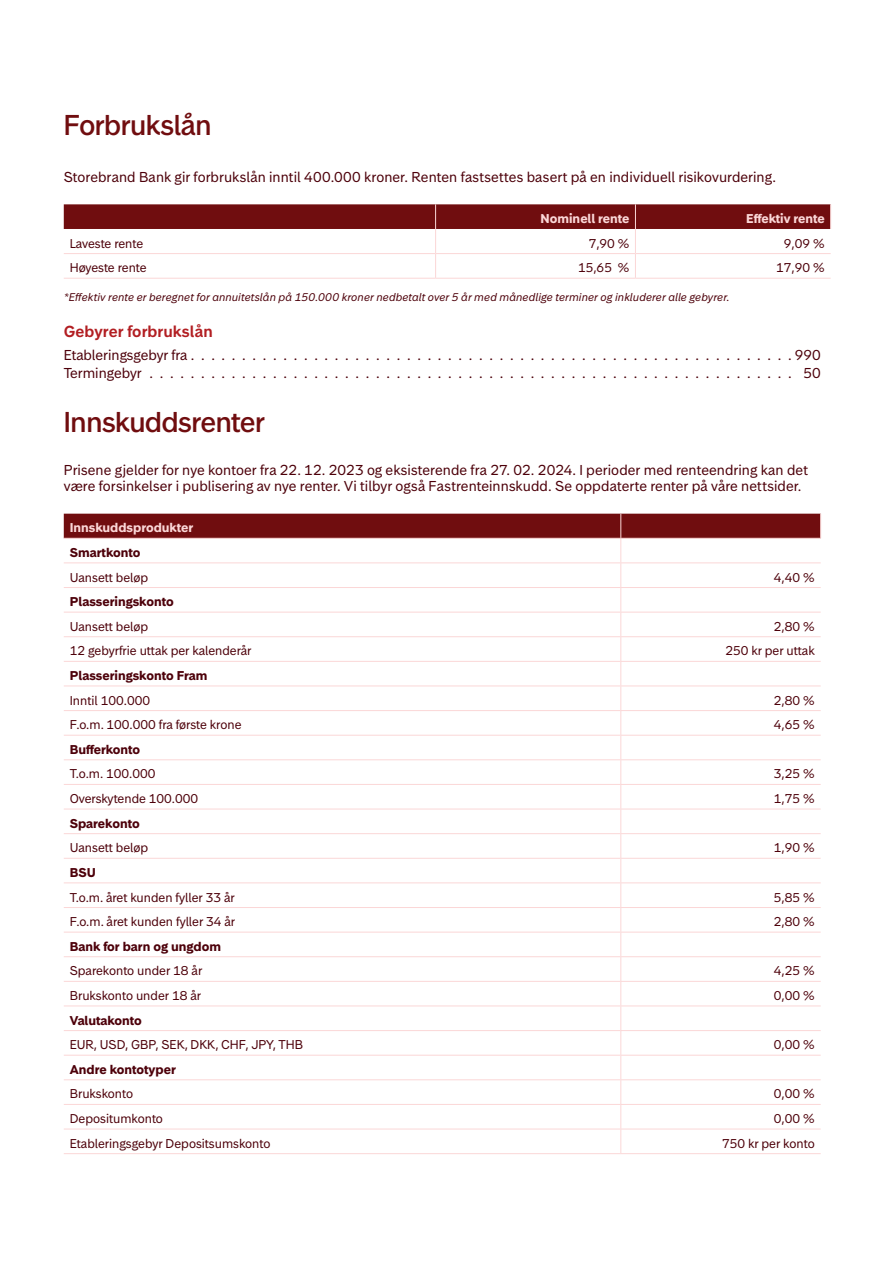
<style>
.page{position:relative;width:893px;height:1263px;background:#fff}
.page>*{position:absolute;margin:0;border:0;box-sizing:border-box;transform-origin:0 0}
.t1{font:500 27px "Storebrand Display";letter-spacing:-.005em;color:#700d0f}
.t2{font:600 15px "Storebrand Text";letter-spacing:.005em;color:#b21e22}
.t3{font:13.5px/16.2px "Storebrand Text";letter-spacing:.005em;color:#4d000a}
.t4{font:12px "Storebrand Text";color:#4d000a}
.t5{font:700 12px "Storebrand Text";color:#4d000a}
.t6{font:700 12px "Storebrand Text";color:#fbd7d7}
.t7{font:italic 10.5px "Storebrand Text";letter-spacing:.01em;color:#4d000a}
</style>
<div class="page">
<hr style="left:64px;top:278px;width:372px;height:1px;background:#fbd7d7">
<hr style="left:436px;top:278px;width:199px;height:1px;background:#fbd7d7">
<hr style="left:635px;top:278px;width:196px;height:1px;background:#fbd7d7">
<svg style="left:64px;top:204px;width:767px;height:74px"></svg>
<hr style="left:64px;top:1153px;width:557px;height:1px;background:#fbd7d7">
<hr style="left:621px;top:1153px;width:200px;height:1px;background:#fbd7d7">
<svg style="left:64px;top:514px;width:757px;height:639px"></svg>
<h1 class="t1" style="left:64px;top:107px;width:149px">Forbrukslån</h1>
<p class="t3" style="left:64px;top:169px;width:712px">Storebrand Bank gir forbrukslån inntil 400.000 kroner. Renten fastsettes basert på en individuell risikovurdering.</p>
<p class="t6" style="left:541px;top:210px;width:90px">Nominell rente</p>
<p class="t6" style="left:746px;top:210px;width:80px">Effektiv rente</p>
<p class="t4" style="left:70px;top:235px;width:75px">Laveste rente</p>
<p class="t4" style="left:589px;top:235px;width:42px">7,90 %</p>
<p class="t4" style="left:784px;top:235px;width:42px">9,09 %</p>
<p class="t4" style="left:70px;top:260px;width:78px">Høyeste rente</p>
<p class="t4" style="left:578px;top:260px;width:53px">15,65 %</p>
<p class="t4" style="left:776px;top:260px;width:50px">17,90 %</p>
<p class="t7" style="left:64px;top:291px;width:667px">*Effektiv rente er beregnet for annuitetslån på 150.000 kroner nedbetalt over 5 år med månedlige terminer og inkluderer alle gebyrer.</p>
<p class="t2" style="left:64px;top:322px;width:151px">Gebyrer forbrukslån</p>
<p class="t3" style="left:64px;top:347px;width:125px">Etableringsgebyr fra</p>
<p class="t3" style="left:795px;top:347px;width:27px">990</p>
<p class="t3" style="left:64px;top:365px;width:79px">Termingebyr</p>
<p class="t3" style="left:803px;top:365px;width:19px">50</p>
<h1 class="t1" style="left:64px;top:405px;width:202px">Innskuddsrenter</h1>
<p class="t3" style="left:64px;top:462px;width:746px">Prisene gjelder for nye kontoer fra 22. 12. 2023 og eksisterende fra 27. 02. 2024. I perioder med renteendring kan det være forsinkelser i publisering av nye renter. Vi tilbyr også Fastrenteinnskudd. Se oppdaterte renter på våre nettsider.</p>
<p class="t6" style="left:70px;top:519px;width:125px">Innskuddsprodukter</p>
<p class="t5" style="left:70px;top:544px;width:72px">Smartkonto</p>
<p class="t4" style="left:70px;top:569px;width:80px">Uansett beløp</p>
<p class="t4" style="left:774px;top:569px;width:42px">4,40 %</p>
<p class="t5" style="left:70px;top:593px;width:105px">Plasseringskonto</p>
<p class="t4" style="left:70px;top:618px;width:80px">Uansett beløp</p>
<p class="t4" style="left:774px;top:618px;width:42px">2,80 %</p>
<p class="t4" style="left:70px;top:643px;width:183px">12 gebyrfrie uttak per kalenderår</p>
<p class="t4" style="left:725px;top:643px;width:91px">250 kr per uttak</p>
<p class="t5" style="left:70px;top:667px;width:139px">Plasseringskonto Fram</p>
<p class="t4" style="left:70px;top:692px;width:82px">Inntil 100.000</p>
<p class="t4" style="left:774px;top:692px;width:42px">2,80 %</p>
<p class="t4" style="left:70px;top:717px;width:173px">F.o.m. 100.000 fra første krone</p>
<p class="t4" style="left:774px;top:717px;width:42px">4,65 %</p>
<p class="t5" style="left:70px;top:741px;width:72px">Bufferkonto</p>
<p class="t4" style="left:70px;top:766px;width:87px">T.o.m. 100.000</p>
<p class="t4" style="left:774px;top:766px;width:42px">3,25 %</p>
<p class="t4" style="left:70px;top:790px;width:130px">Overskytende 100.000</p>
<p class="t4" style="left:774px;top:790px;width:42px">1,75 %</p>
<p class="t5" style="left:70px;top:815px;width:71px">Sparekonto</p>
<p class="t4" style="left:70px;top:840px;width:80px">Uansett beløp</p>
<p class="t4" style="left:774px;top:840px;width:42px">1,90 %</p>
<p class="t5" style="left:70px;top:864px;width:28px">BSU</p>
<p class="t4" style="left:70px;top:889px;width:166px">T.o.m. året kunden fyller 33 år</p>
<p class="t4" style="left:774px;top:889px;width:42px">5,85 %</p>
<p class="t4" style="left:70px;top:913px;width:167px">F.o.m. året kunden fyller 34 år</p>
<p class="t4" style="left:774px;top:913px;width:42px">2,80 %</p>
<p class="t5" style="left:70px;top:938px;width:153px">Bank for barn og ungdom</p>
<p class="t4" style="left:70px;top:963px;width:134px">Sparekonto under 18 år</p>
<p class="t4" style="left:774px;top:963px;width:42px">4,25 %</p>
<p class="t4" style="left:70px;top:987px;width:133px">Brukskonto under 18 år</p>
<p class="t4" style="left:774px;top:987px;width:42px">0,00 %</p>
<p class="t5" style="left:70px;top:1012px;width:74px">Valutakonto</p>
<p class="t4" style="left:70px;top:1037px;width:235px">EUR, USD, GBP, SEK, DKK, CHF, JPY, THB</p>
<p class="t4" style="left:774px;top:1037px;width:42px">0,00 %</p>
<p class="t5" style="left:70px;top:1061px;width:108px">Andre kontotyper</p>
<p class="t4" style="left:70px;top:1086px;width:65px">Brukskonto</p>
<p class="t4" style="left:774px;top:1086px;width:42px">0,00 %</p>
<p class="t4" style="left:70px;top:1110px;width:95px">Depositumkonto</p>
<p class="t4" style="left:774px;top:1110px;width:42px">0,00 %</p>
<p class="t4" style="left:70px;top:1135px;width:202px">Etableringsgebyr Depositsumskonto</p>
<p class="t4" style="left:722px;top:1135px;width:94px">750 kr per konto</p>
</div>
